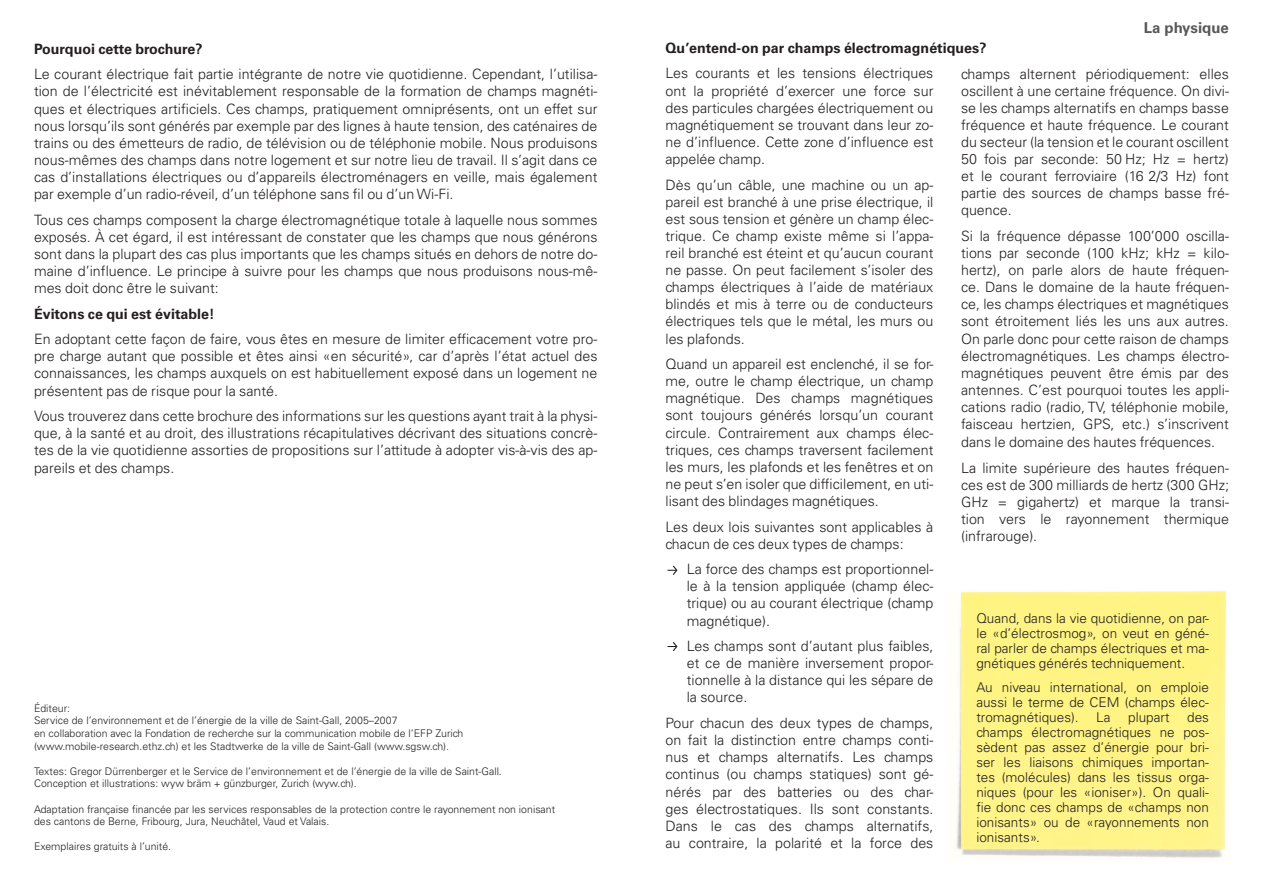
<style>
.page{position:relative;width:1263px;height:893px;background:#fff}
.page>*{position:absolute;margin:0;border:0;box-sizing:border-box;transform-origin:0 0}
.t1{font:700 15px "Univers";color:#57585a}
.t2{font:300 14.25px/17.1px "Univers";color:#231f20;text-align:justify}
.t3{font:700 14.25px "Univers";color:#231f20}
.t4{font:300 13.5px/15px "Univers";color:#231f20;text-align:justify}
.t5{font:300 10.5px/12.6px "Univers";color:#231f20}
</style>
<div class="page">
<img style="left:956px;top:591px;width:270px;height:267px">
<svg style="left:667px;top:565px;width:10px;height:10px"></svg>
<svg style="left:667px;top:642px;width:10px;height:10px"></svg>
<p class="t3" style="left:34px;top:40px;width:170px">Pourquoi cette brochure?</p>
<p class="t2" style="left:34px;top:66px;width:565px">Le courant électrique fait partie intégrante de notre vie quotidienne. Cependant, l’utilisa&shy;tion de l’électricité est inévitablement responsable de la formation de champs magnéti&shy;ques et électriques artificiels. Ces champs, pratiquement omniprésents, ont un effet sur nous lorsqu’ils sont générés par exemple par des lignes à haute tension, des caténaires de trains ou des émetteurs de radio, de télévision ou de téléphonie mobile. Nous produisons nous-mêmes des champs dans notre logement et sur notre lieu de travail. Il s’agit dans ce cas d’installations électriques ou d’appareils électroménagers en veille, mais également par exemple d’un radio-réveil, d’un téléphone sans fil ou d’un Wi-Fi.</p>
<p class="t2" style="left:34px;top:211px;width:565px">Tous ces champs composent la charge électromagnétique totale à laquelle nous sommes exposés. À cet égard, il est intéressant de constater que les champs que nous générons sont dans la plupart des cas plus importants que les champs situés en dehors de notre do&shy;maine d’influence. Le principe à suivre pour les champs que nous produisons nous-mê&shy;mes doit donc être le suivant:</p>
<p class="t3" style="left:34px;top:305px;width:182px">Évitons ce qui est évitable!</p>
<p class="t2" style="left:34px;top:331px;width:565px">En adoptant cette façon de faire, vous êtes en mesure de limiter efficacement votre pro&shy;pre charge autant que possible et êtes ainsi «en sécurité», car d’après l’état actuel des connaissances, les champs auxquels on est habituellement exposé dans un logement ne présentent pas de risque pour la santé.</p>
<p class="t2" style="left:34px;top:407px;width:565px">Vous trouverez dans cette brochure des informations sur les questions ayant trait à la physi&shy;que, à la santé et au droit, des illustrations récapitulatives décrivant des situations concrè&shy;tes de la vie quotidienne assorties de propositions sur l’attitude à adopter vis-à-vis des ap&shy;pareils et des champs.</p>
<p class="t5" style="left:34px;top:702px;width:431px">Éditeur:<br>Service de l’environnement et de l’énergie de la ville de Saint-Gall, 2005–2007<br>en collaboration avec la Fondation de recherche sur la communication mobile de l’EFP Zurich (www.mobile-research.ethz.ch) et les Stadtwerke de la ville de Saint-Gall (www.sgsw.ch).</p>
<p class="t5" style="left:34px;top:765px;width:469px">Textes: Gregor Dürrenberger et le Service de l’environnement et de l’énergie de la ville de Saint-Gall.<br>Conception et illustrations: wyw bräm + günzburger, Zurich (wyw.ch).</p>
<p class="t5" style="left:34px;top:803px;width:523px">Adaptation française financée par les services responsables de la protection contre le rayonnement non ionisant des cantons de Berne, Fribourg, Jura, Neuchâtel, Vaud et Valais.</p>
<p class="t5" style="left:34px;top:840px;width:139px">Exemplaires gratuits à l’unité.</p>
<p class="t3" style="left:665px;top:40px;width:322px">Qu’entend-on par champs électromagnétiques?</p>
<p class="t1" style="left:1144px;top:18px;width:87px">La physique</p>
<p class="t2" style="left:665px;top:65px;width:269px">Les courants et les tensions électriques ont la propriété d’exercer une force sur des particules chargées électriquement ou magnétiquement se trouvant dans leur zo&shy;ne d’influence. Cette zone d’influence est appelée champ.</p>
<p class="t2" style="left:665px;top:176px;width:269px">Dès qu’un câble, une machine ou un ap&shy;pareil est branché à une prise électrique, il est sous tension et génère un champ élec&shy;trique. Ce champ existe même si l’appa&shy;reil branché est éteint et qu’aucun courant ne passe. On peut facilement s’isoler des champs électriques à l’aide de matériaux blindés et mis à terre ou de conducteurs électriques tels que le métal, les murs ou les plafonds.</p>
<p class="t2" style="left:665px;top:356px;width:269px">Quand un appareil est enclenché, il se for&shy;me, outre le champ électrique, un champ magnétique. Des champs magnétiques sont toujours générés lorsqu’un courant circule. Contrairement aux champs élec&shy;triques, ces champs traversent facilement les murs, les plafonds et les fenêtres et on ne peut s’en isoler que difficilement, en uti&shy;lisant des blindages magnétiques.</p>
<p class="t2" style="left:665px;top:518px;width:269px">Les deux lois suivantes sont applicables à chacun de ces deux types de champs:</p>
<p class="t2" style="left:687px;top:561px;width:248px">La force des champs est proportionnel&shy;le à la tension appliquée (champ élec&shy;trique) ou au courant électrique (champ magnétique).</p>
<p class="t2" style="left:687px;top:638px;width:248px">Les champs sont d’autant plus faibles, et ce de manière inversement propor&shy;tionnelle à la distance qui les sépare de la source.</p>
<p class="t2" style="left:665px;top:714px;width:269px">Pour chacun des deux types de champs, on fait la distinction entre champs conti&shy;nus et champs alternatifs. Les champs continus (ou champs statiques) sont gé&shy;nérés par des batteries ou des char&shy;ges électrostatiques. Ils sont constants.<br>Dans le cas des champs alternatifs, au contraire, la polarité et la force des</p>
<p class="t2" style="left:961px;top:65px;width:269px">champs alternent périodiquement: elles oscillent à une certaine fréquence. On divi&shy;se les champs alternatifs en champs basse fréquence et haute fréquence. Le courant du secteur (la tension et le courant oscillent 50 fois par seconde: 50 Hz; Hz = hertz) et le courant ferroviaire (16 2/3 Hz) font partie des sources de champs basse fré&shy;quence.</p>
<p class="t2" style="left:961px;top:227px;width:269px">Si la fréquence dépasse 100’000 oscilla&shy;tions par seconde (100 kHz; kHz = kilo&shy;hertz), on parle alors de haute fréquen&shy;ce. Dans le domaine de la haute fréquen&shy;ce, les champs électriques et magnétiques sont étroitement liés les uns aux autres.<br>On parle donc pour cette raison de champs électromagnétiques. Les champs électro&shy;magnétiques peuvent être émis par des antennes. C’est pourquoi toutes les appli&shy;cations radio (radio, TV, téléphonie mobile, faisceau hertzien, GPS, etc.) s’inscrivent dans le domaine des hautes fréquences.</p>
<p class="t2" style="left:961px;top:459px;width:269px">La limite supérieure des hautes fréquen&shy;ces est de 300 milliards de hertz (300 GHz; GHz = gigahertz) et marque la transi&shy;tion vers le rayonnement thermique (infrarouge).</p>
<p class="t4" style="left:976px;top:611px;width:234px">Quand, dans la vie quotidienne, on par&shy;le «d’électrosmog», on veut en géné&shy;ral parler de champs électriques et ma&shy;gnétiques générés techniquement.</p>
<p class="t4" style="left:976px;top:680px;width:234px">Au niveau international, on emploie aussi le terme de CEM (champs élec&shy;tromagnétiques).</p>
<p class="t4" style="left:976px;top:710px;width:234px;text-indent:211px">des champs électromagnétiques ne pos&shy;sèdent pas assez d’énergie pour bri&shy;ser les liaisons chimiques importan&shy;tes (molécules) dans les tissus orga&shy;niques (pour les «ioniser»). On quali&shy;fie donc ces champs de «champs non ionisants» ou de «rayonnements non ionisants».</p>
<p class="t4" style="left:1096px;top:710px;width:16px">La</p>
<p class="t4" style="left:1128px;top:710px;width:43px">plupart</p>
</div>
